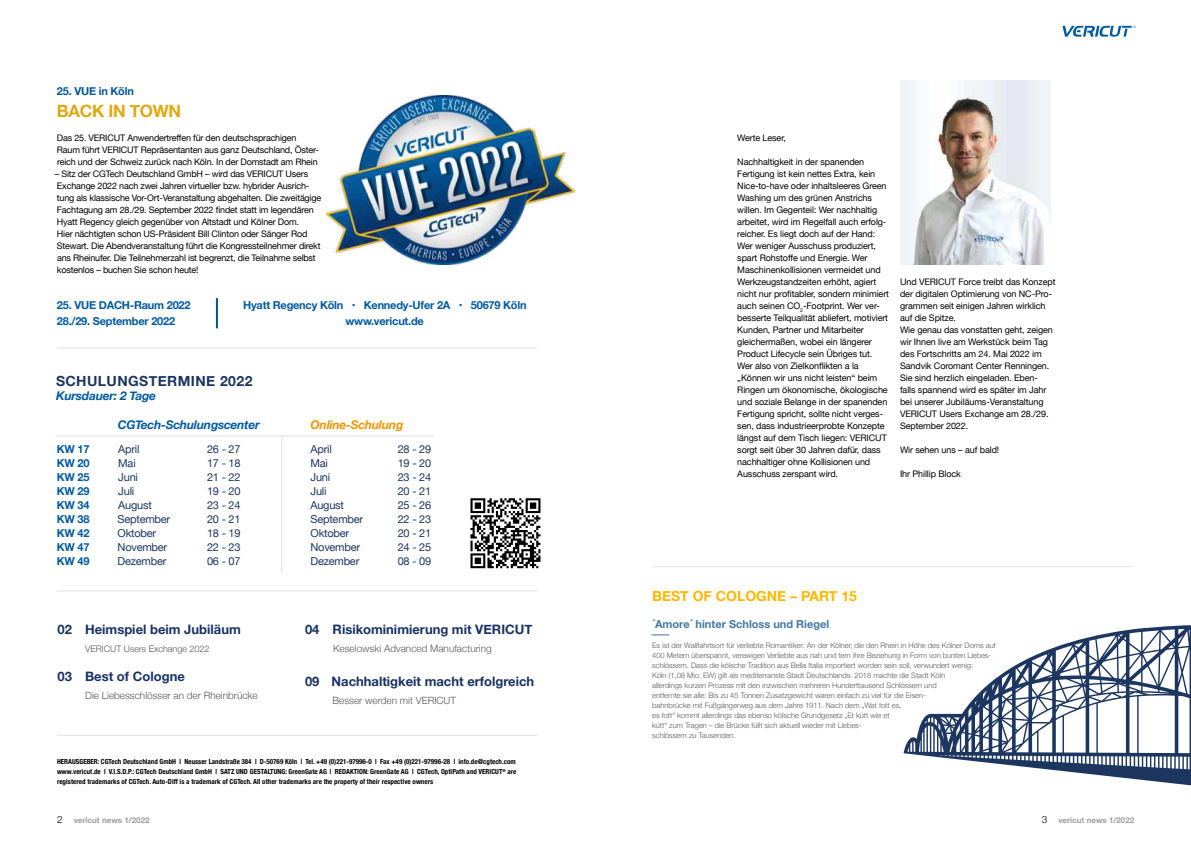
<style>
.page{position:relative;width:1191px;height:842px;background:#fff}
.page>*{position:absolute;margin:0;border:0;box-sizing:border-box;transform-origin:0 0}
.t1{font:700 17px "Helvetica Neue";letter-spacing:-.02em;color:#dea913}
.t2{font:700 14px "Helvetica Neue";color:#fbb800}
.t3{font:700 14px "Helvetica Neue";letter-spacing:.03em;color:#1d365f}
.t4{font:700 13px "Helvetica Neue";color:#183264}
.t5{font:italic 700 12px "Helvetica Neue";letter-spacing:-.02em;color:#005aa0}
.t6{font:italic 700 12px "Helvetica Neue";letter-spacing:-.02em;color:#f49400}
.t7{font:11px/14px "Helvetica Neue";letter-spacing:-.02em;color:#1d365f;text-align:justify}
.t8{font:700 11px/16px "Helvetica Neue";letter-spacing:-.02em;color:#005aa0}
.t9{font:700 11px "Helvetica Neue";color:#4379a5}
.t10{font:700 11px "Helvetica Neue";letter-spacing:-.02em;color:#025797}
.t11{font:300 10px "Helvetica Neue";color:#575756}
.t12{font:9px/12px "Helvetica Neue";letter-spacing:-.01em;color:#000}
.t13{font:300 9px "Helvetica Neue";color:#575756}
.t14{font:700 8px "Helvetica Neue";color:#9d9d9c}
.t15{font:300 7.5px/10px "Helvetica Neue";color:#575756}
.t16{font:700 condensed 7px/10px "Helvetica Neue";letter-spacing:.005em;color:#000;text-align:justify}
.s1{font-weight:300;font-size:10px;color:#000}
</style>
<div class="page">
<svg style="left:1062px;top:26px;width:73px;height:11px"></svg>
<svg style="left:651px;top:634px;width:18px;height:1px"></svg>
<hr style="left:652px;top:566px;width:480px;height:1px;background:#000">
<hr style="left:57px;top:347px;width:480px;height:1px;background:#000">
<hr style="left:57px;top:590px;width:480px;height:1px;background:#000">
<hr style="left:57px;top:735px;width:480px;height:1px;background:#000">
<img style="left:900px;top:81px;width:150px;height:183px">
<svg style="left:470px;top:498px;width:71px;height:71px"></svg>
<svg style="left:470px;top:498px;width:70px;height:70px"></svg>
<img style="left:327px;top:95px;width:247px;height:170px">
<hr style="left:216px;top:298px;width:2px;height:30px;background:#025594">
<hr style="left:281px;top:437px;width:1px;height:136px;background:#000">
<svg style="left:903px;top:625px;width:288px;height:160px"></svg>
<hr style="left:57px;top:436px;width:377px;height:1px;background:#000">
<p class="t10" style="left:57px;top:83px;width:78px">25. VUE in Köln</p>
<h1 class="t1" style="left:57px;top:98px;width:126px">BACK IN TOWN</h1>
<p class="t12" style="left:57px;top:132px;width:263px">Das 25. VERICUT Anwendertreffen für den deutschsprachigen<br>Raum führt VERICUT Repräsentanten aus ganz Deutschland, Öster&shy;reich und der Schweiz zurück nach Köln. In der Domstadt am Rhein</p>
<p class="t12" style="left:55px;top:168px;width:268px">– Sitz der CGTech Deutschland GmbH – wird das VERICUT Users Exchange 2022 nach zwei Jahren virtueller bzw. hybrider Ausrich&shy;tung als klassische Vor-Ort-Veranstaltung abgehalten. Die zweitägige Fachtagung am 28./29. September 2022 findet statt im legendären Hyatt Regency gleich gegenüber von Altstadt und Kölner Dom.<br>Hier nächtigten schon US-Präsident Bill Clinton oder Sänger Rod Stewart. Die Abendveranstaltung führt die Kongressteilnehmer direkt ans Rheinufer. Die Teilnehmerzahl ist begrenzt, die Teilnahme selbst kostenlos – buchen Sie schon heute!</p>
<p class="t8" style="left:57px;top:297px;width:135px">25. VUE DACH-Raum 2022<br>28./29. September 2022</p>
<p class="t8" style="left:243px;top:297px;width:285px;text-align:center">Hyatt Regency Köln • Kennedy-Ufer 2A • 50679 Köln www.vericut.de</p>
<h2 class="t3" style="left:56px;top:370px;width:198px">SCHULUNGSTERMINE 2022</h2>
<h3 class="t5" style="left:56px;top:386px;width:101px">Kursdauer: 2 Tage</h3>
<h3 class="t5" style="left:118px;top:416px;width:144px">CGTech-Schulungscenter</h3>
<h3 class="t6" style="left:310px;top:416px;width:94px">Online-Schulung</h3>
<p class="t8" style="left:57px;top:441px;width:34px">KW 17</p>
<p class="t7" style="left:118px;top:442px;width:23px">April</p>
<p class="t8" style="left:57px;top:455px;width:34px">KW 20</p>
<p class="t7" style="left:118px;top:456px;width:19px">Mai</p>
<p class="t8" style="left:57px;top:469px;width:34px">KW 25</p>
<p class="t7" style="left:118px;top:470px;width:21px">Juni</p>
<p class="t8" style="left:57px;top:483px;width:34px">KW 29</p>
<p class="t7" style="left:118px;top:484px;width:18px">Juli</p>
<p class="t8" style="left:57px;top:497px;width:34px">KW 34</p>
<p class="t7" style="left:118px;top:498px;width:35px">August</p>
<p class="t8" style="left:57px;top:511px;width:34px">KW 38</p>
<p class="t7" style="left:118px;top:512px;width:54px">September</p>
<p class="t8" style="left:57px;top:525px;width:34px">KW 42</p>
<p class="t7" style="left:118px;top:526px;width:40px">Oktober</p>
<p class="t8" style="left:57px;top:539px;width:34px">KW 47</p>
<p class="t7" style="left:118px;top:540px;width:51px">November</p>
<p class="t8" style="left:57px;top:553px;width:34px">KW 49</p>
<p class="t7" style="left:118px;top:554px;width:50px">Dezember</p>
<p class="t7" style="left:310px;top:442px;width:54px;text-align:left">April<br>Mai<br>Juni<br>Juli<br>August<br>September<br>Oktober<br>November<br>Dezember</p>
<p class="t7" style="left:207px;top:442px;width:35px">26 - 27<br>17 - 18<br>21 - 22<br>19 - 20<br>23 - 24<br>20 - 21<br>18 - 19<br>22 - 23<br>06 - 07</p>
<p class="t7" style="left:398px;top:442px;width:35px">28 - 29<br>19 - 20<br>23 - 24<br>20 - 21<br>25 - 26<br>22 - 23<br>20 - 21<br>24 - 25<br>08 - 09</p>
<h3 class="t4" style="left:58px;top:619px;width:185px">02 Heimspiel beim Jubiläum</h3>
<p class="t13" style="left:85px;top:641px;width:126px">VERICUT Users Exchange 2022</p>
<h3 class="t4" style="left:58px;top:666px;width:129px">03 Best of Cologne</h3>
<p class="t11" style="left:85px;top:687px;width:174px">Die Liebesschlösser an der Rheinbrücke</p>
<h3 class="t4" style="left:305px;top:619px;width:229px">04 Risikominimierung mit VERICUT</h3>
<p class="t11" style="left:333px;top:640px;width:160px">Keselowski Advanced Manufacturing</p>
<h3 class="t4" style="left:305px;top:671px;width:231px">09 Nachhaltigkeit macht erfolgreich</h3>
<p class="t11" style="left:332px;top:692px;width:125px">Besser werden mit VERICUT</p>
<p class="t16" style="left:57px;top:757px;width:461px">HERAUSGEBER: CGTech Deutschland GmbH | Neusser Landstraße 384 | D-50769 Köln | Tel. +49 (0)221-97996-0 | Fax +49 (0)221-97996-28 | info.de@cgtech.com www.vericut.de | V.I.S.D.P.: CGTech Deutschland GmbH | SATZ UND GESTALTUNG: GreenGate AG | REDAKTION: GreenGate AG | CGTech, OptiPath and VERICUT<sup>®</sup> are registered trademarks of CGTech. Auto-Diff is a trademark of CGTech. All other trademarks are the property of their respective owners</p>
<p class="t12" style="left:737px;top:132px;width:50px">Werte Leser,</p>
<p class="t12" style="left:737px;top:156px;width:153px">Nachhaltigkeit in der spanenden Fertigung ist kein nettes Extra, kein Nice-to-have oder inhaltsleeres Green Washing um des grünen Anstrichs willen. Im Gegenteil: Wer nachhaltig arbeitet, wird im Regelfall auch erfolg&shy;reicher. Es liegt doch auf der Hand:<br>Wer weniger Ausschuss produziert, spart Rohstoffe und Energie. Wer Maschinenkollisionen vermeidet und Werkzeugstandzeiten erhöht, agiert nicht nur profitabler, sondern minimiert auch seinen CO<sub>2</sub>-Footprint. Wer ver&shy;besserte Teilqualität abliefert, motiviert Kunden, Partner und Mitarbeiter gleichermaßen, wobei ein längerer Product Lifecycle sein Übriges tut.<br>Wer also von Zielkonflikten a la „Können wir uns nicht leisten“ beim Ringen um ökonomische, ökologische und soziale Belange in der spanenden Fertigung spricht, sollte nicht verges&shy;sen, dass industrieerprobte Konzepte längst auf dem Tisch liegen: VERICUT sorgt seit über 30 Jahren dafür, dass nachhaltiger ohne Kollisionen und Ausschuss zerspant wird.</p>
<p class="t12" style="left:900px;top:276px;width:157px">Und VERICUT Force treibt das Konzept der digitalen Optimierung von NC-Pro&shy;grammen seit einigen Jahren wirklich auf die Spitze.<br>Wie genau das vonstatten geht, zeigen wir Ihnen live am Werkstück beim Tag des Fortschritts am 24. Mai 2022 im Sandvik Coromant Center Renningen.<br>Sie sind herzlich eingeladen. Eben&shy;falls spannend wird es später im Jahr bei unserer Jubiläums-Veranstaltung VERICUT Users Exchange am 28./29.<br>September 2022.</p>
<p class="t12" style="left:900px;top:444px;width:101px">Wir sehen uns – auf bald!</p>
<p class="t12" style="left:900px;top:468px;width:62px">Ihr Phillip Block</p>
<h2 class="t2" style="left:652px;top:585px;width:206px">BEST OF COLOGNE – PART 15</h2>
<p class="t9" style="left:652px;top:615px;width:178px">´Amore´ hinter Schloss und Riegel</p>
<p class="t15" style="left:652px;top:640px;width:345px">Es ist der Wallfahrtsort für verliebte Romantiker: An der Kölner, die den Rhein in Höhe des Kölner Doms auf 400 Metern überspannt, verewigen Verliebte aus nah und fern ihre Beziehung in Form von bunten Liebes&shy;schlössern. Dass die kölsche Tradition aus Bella Italia importiert worden sein soll, verwundert wenig:<br>Köln (1,08 Mio. EW) gilt als mediterranste Stadt Deutschlands. 2018 machte die Stadt Köln<br>allerdings kurzen Prozess mit den inzwischen mehreren Hunderttausend Schlössern und<br>entfernte sie alle: Bis zu 45 Tonnen Zusatzgewicht waren einfach zu viel für die Eisen-<br>bahnbrücke mit Fußgängerweg aus dem Jahre 1911. Nach dem „Wat fott es,<br>es fott“ kommt allerdings das ebenso kölsche Grundgesetz „Et kütt wie et<br>kütt“ zum Tragen – die Brücke füllt sich aktuell wieder mit Liebes-<br>schlössern zu Tausenden.</p>
<p class="t14" style="left:57px;top:814px;width:94px"><span class="s1">2</span> vericut news 1/2022</p>
<p class="t14" style="left:1041px;top:814px;width:94px"><span class="s1">3</span> vericut news 1/2022</p>
</div>
